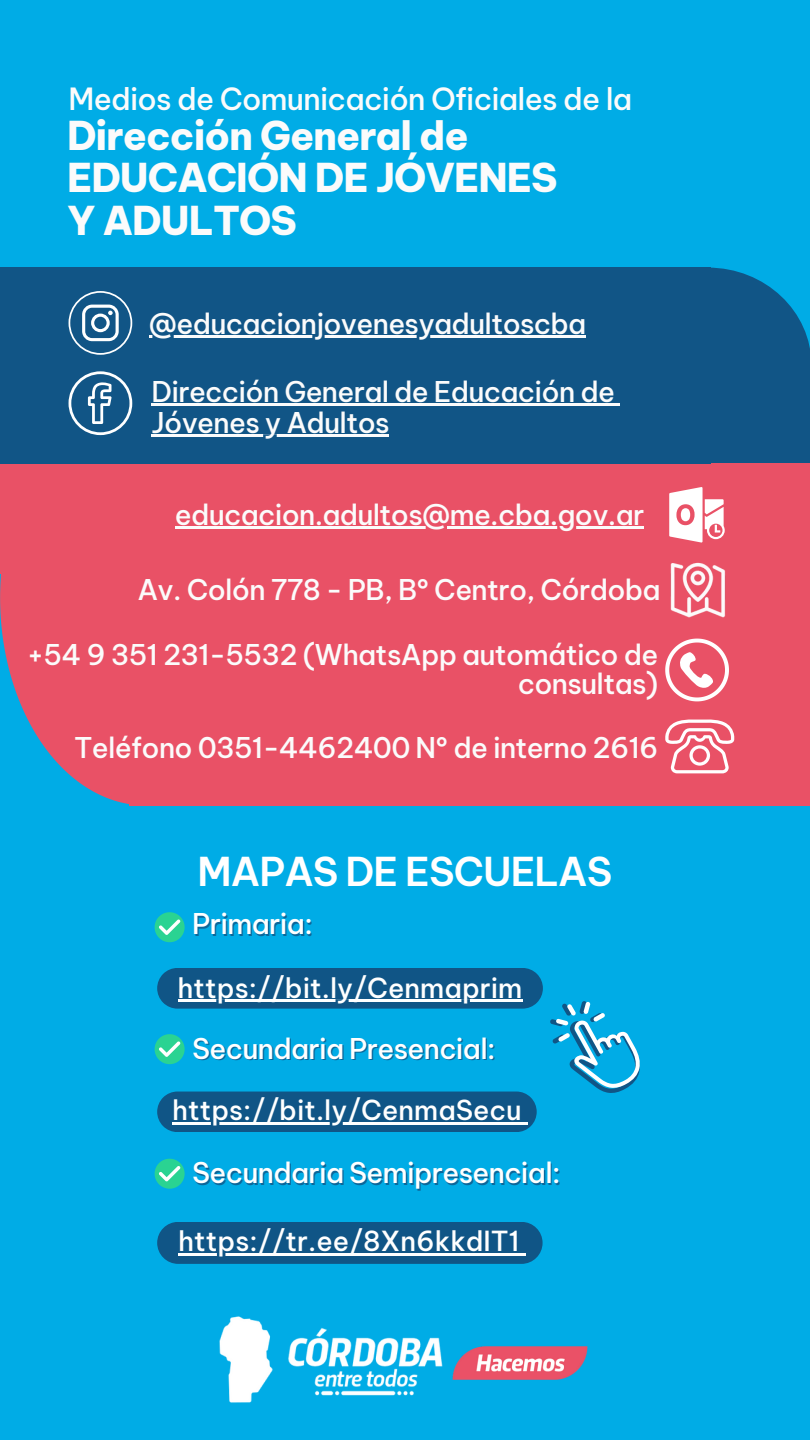
<style>
.page{position:relative;width:810px;height:1440px;background:#00ace6}
.page>*{position:absolute;margin:0;border:0;box-sizing:border-box;transform-origin:0 0}
.t1{font:800 39px "Be Vietnam Pro";letter-spacing:-.025em;color:#fbfbfb}
.t2{font:600 39px "Be Vietnam Pro";letter-spacing:-.025em;color:#fff}
.t3{font:500 30px "Be Vietnam Pro";letter-spacing:-.025em;color:#fbfbfb}
.t4{font:500 28px/28.5px "Be Vietnam Pro";letter-spacing:-.025em;color:#fbfbfb;text-align:right}
.t5{font:500 28px "Be Vietnam Pro";letter-spacing:-.025em;color:#fff}
.t6{font:500 27.1px "Be Vietnam Pro";color:#fff}
.t7{font:500 27px "Be Vietnam Pro";color:#fff}
</style>
<div class="page">
<div style="left:129px;top:427px;width:681px;height:378px;background:#e95166"></div>
<svg style="left:0;top:574px;width:129px;height:230px;fill:#e95166"></svg>
<div style="left:0;top:337px;width:760px;height:237px;background:#e95166"></div>
<div style="left:0;top:267px;width:711px;height:197px;background:#115586"></div>
<img style="left:670px;top:562px;width:56px;height:56px">
<svg style="left:69px;top:371px;width:63px;height:64px"></svg>
<svg style="left:69px;top:291px;width:63px;height:64px"></svg>
<svg style="left:665px;top:638px;width:64px;height:63px"></svg>
<svg style="left:669px;top:487px;width:56px;height:56px"></svg>
<img style="left:219px;top:1316px;width:224px;height:87px">
<img style="left:452px;top:1346px;width:136px;height:34px">
<svg style="left:665px;top:719px;width:69px;height:54px"></svg>
<hr style="left:149px;top:335px;width:437px;height:3px;background:#fbfbfb">
<hr style="left:152px;top:404px;width:462px;height:2px;background:#fbfbfb">
<svg style="left:604px;top:268px;width:206px;height:195px"></svg>
<hr style="left:152px;top:435px;width:237px;height:2px;background:#fbfbfb">
<hr style="left:175px;top:526px;width:469px;height:2px;background:#fbfbfb">
<div style="left:157px;top:968px;width:386px;height:40px;background:#105586"></div>
<hr style="left:178px;top:1000px;width:344px;height:2px;background:#fff">
<svg style="left:157px;top:1092px;width:379px;height:40px;background:#1f6290"></svg>
<div style="left:157px;top:1222px;width:385px;height:42px;background:#105586;border-radius:21px"></div>
<hr style="left:178px;top:1253px;width:342px;height:2px;background:#fff">
<svg style="left:520px;top:1253px;width:6px;height:2px"></svg>
<svg style="left:155px;top:912px;width:30px;height:30px"></svg>
<svg style="left:155px;top:1034px;width:30px;height:30px"></svg>
<svg style="left:155px;top:1159px;width:30px;height:30px"></svg>
<svg style="left:550px;top:1001px;width:90px;height:92px"></svg>
<p class="t3" style="left:69px;top:80px;width:565px">Medios de Comunicación Oficiales de la</p>
<p class="t1" style="left:67px;top:111px;width:403px">Dirección General de</p>
<p class="t1" style="left:67px;top:153px;width:492px">EDUCACIÓN DE JÓVENES</p>
<p class="t1" style="left:67px;top:196px;width:232px">Y ADULTOS</p>
<p class="t4" style="left:149px;top:309px;width:439px">@educacionjovenesyadultoscba</p>
<p class="t4" style="left:152px;top:378px;width:465px">Dirección General de Educación de</p>
<p class="t4" style="left:152px;top:409px;width:240px">Jóvenes y Adultos</p>
<p class="t4" style="left:175px;top:500px;width:471px">educacion.adultos@me.cba.gov.ar</p>
<p class="t4" style="left:137px;top:576px;width:525px">Av. Colón 778 - PB, Bº Centro, Córdoba</p>
<p class="t4" style="left:27px;top:640px;width:633px">+54 9 351 231-5532 (WhatsApp automático de consultas)</p>
<p class="t4" style="left:74px;top:734px;width:586px">Teléfono 0351-4462400 Nº de interno 2616</p>
<p class="t2" style="left:198px;top:847px;width:416px">MAPAS DE ESCUELAS</p>
<p class="t5" style="left:192px;top:906px;width:122px">Primaria:</p>
<p class="t6" style="left:178px;top:971px;width:346px">https://bit.ly/Cenmaprim</p>
<p class="t5" style="left:192px;top:1031px;width:305px">Secundaria Presencial:</p>
<p class="t7" style="left:172px;top:1093px;width:351px">https://bit.ly/CenmaSecu</p>
<p class="t5" style="left:192px;top:1155px;width:370px">Secundaria Semipresencial:</p>
<p class="t6" style="left:178px;top:1224px;width:343px">https://tr.ee/8Xn6kkdIT1</p>
</div>
